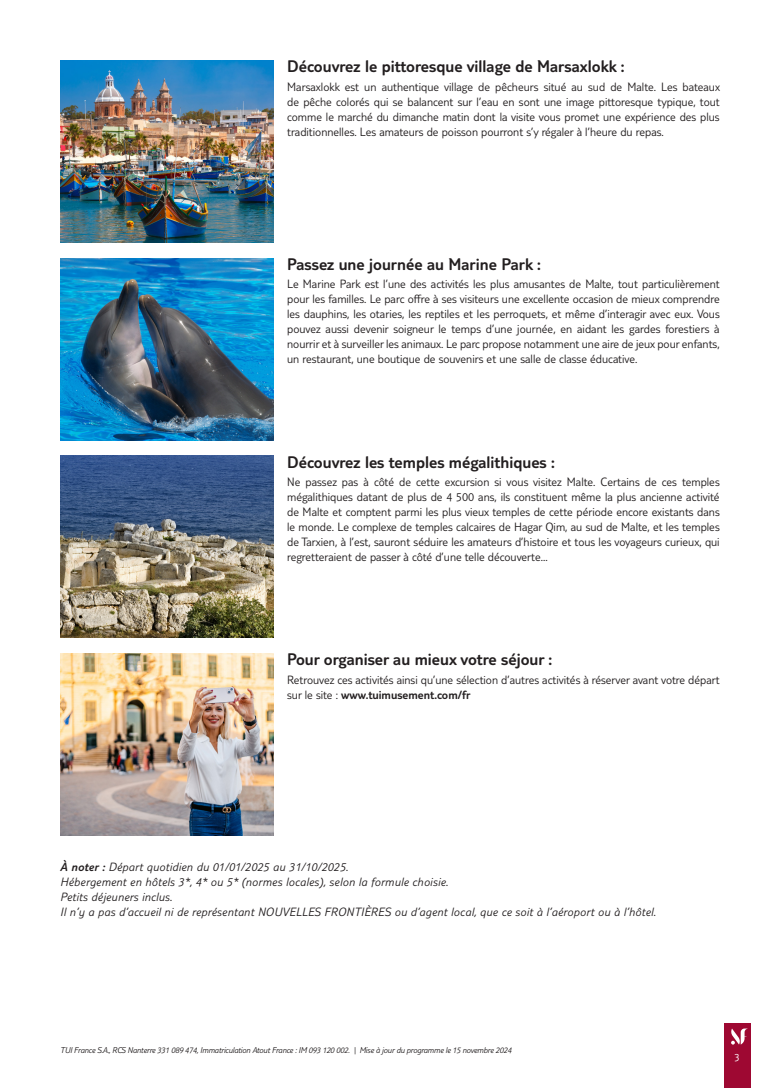
<style>
.page{position:relative;width:780px;height:1088px;background:#fff}
.page>*{position:absolute;margin:0;border:0;box-sizing:border-box;transform-origin:0 0}
.t1{font:300 17.5px "TUI Type";color:#231f20}
.t2{font:300 12.5px/15px "TUI Type";color:#231f20;text-align:justify}
.t3{font:italic 300 12.5px/15px "TUI Type";letter-spacing:.02em;color:#231f20}
.t4{font:300 11.25px "TUI Type";color:#fff}
.t5{font:italic 300 8.75px "TUI Type";letter-spacing:-.02em;color:#231f20}
.s1{font-style:inherit}
</style>
<div class="page">
<div style="left:724px;top:1023px;width:26px;height:65px;background:#9e0832"></div>
<svg style="left:731px;top:1028px;width:17px;height:16px"></svg>
<img style="left:60px;top:60px;width:213px;height:182px">
<img style="left:60px;top:258px;width:213px;height:182px">
<img style="left:60px;top:456px;width:213px;height:182px">
<img style="left:60px;top:654px;width:213px;height:182px">
<h1 class="t1" style="left:287px;top:56px;width:339px">Découvrez le pittoresque village de Marsaxlokk :</h1>
<p class="t2" style="left:287px;top:79px;width:434px">Marsaxlokk est un authentique village de pêcheurs situé au sud de Malte. Les bateaux de pêche colorés qui se balancent sur l’eau en sont une image pittoresque typique, tout comme le marché du dimanche matin dont la visite vous promet une expérience des plus traditionnelles. Les amateurs de poisson pourront s’y régaler à l’heure du repas.</p>
<h1 class="t1" style="left:287px;top:254px;width:255px">Passez une journée au Marine Park :</h1>
<p class="t2" style="left:287px;top:276px;width:434px">Le Marine Park est l’une des activités les plus amusantes de Malte, tout particulièrement pour les familles. Le parc offre à ses visiteurs une excellente occasion de mieux comprendre les dauphins, les otaries, les reptiles et les perroquets, et même d’interagir avec eux. Vous pouvez aussi devenir soigneur le temps d’une journée, en aidant les gardes forestiers à nourrir et à surveiller les animaux. Le parc propose notamment une aire de jeux pour enfants, un restaurant, une boutique de souvenirs et une salle de classe éducative.</p>
<h1 class="t1" style="left:287px;top:452px;width:269px">Découvrez les temples mégalithiques :</h1>
<p class="t2" style="left:287px;top:474px;width:434px">Ne passez pas à côté de cette excursion si vous visitez Malte. Certains de ces temples mégalithiques datant de plus de 4 500 ans, ils constituent même la plus ancienne activité de Malte et comptent parmi les plus vieux temples de cette période encore existants dans le monde. Le complexe de temples calcaires de Hagar Qim, au sud de Malte, et les temples de Tarxien, à l’est, sauront séduire les amateurs d’histoire et tous les voyageurs curieux, qui regretteraient de passer à côté d’une telle découverte...</p>
<h1 class="t1" style="left:287px;top:649px;width:267px">Pour organiser au mieux votre séjour :</h1>
<p class="t2" style="left:287px;top:672px;width:434px">Retrouvez ces activités ainsi qu’une sélection d’autres activités à réserver avant votre départ sur le site : <span class="s1">www.tuimusement.com/fr</span></p>
<p class="t3" style="left:60px;top:859px;width:597px"><span class="s1">À noter :</span> Départ quotidien du 01/01/2025 au 31/10/2025.<br>Hébergement en hôtels 3*, 4* ou 5* (normes locales), selon la formule choisie.<br>Petits déjeuners inclus.<br>Il n’y a pas d’accueil ni de représentant NOUVELLES FRONTIÈRES ou d’agent local, que ce soit à l’aéroport ou à l’hôtel.</p>
<p class="t5" style="left:60px;top:1045px;width:452px">TUI France S.A., RCS Nanterre 331 089 474, Immatriculation Atout France : IM 093 120 002. | Mise à jour du programme le 15 novembre 2024</p>
<p class="t4" style="left:734px;top:1050px;width:7px">3</p>
</div>
